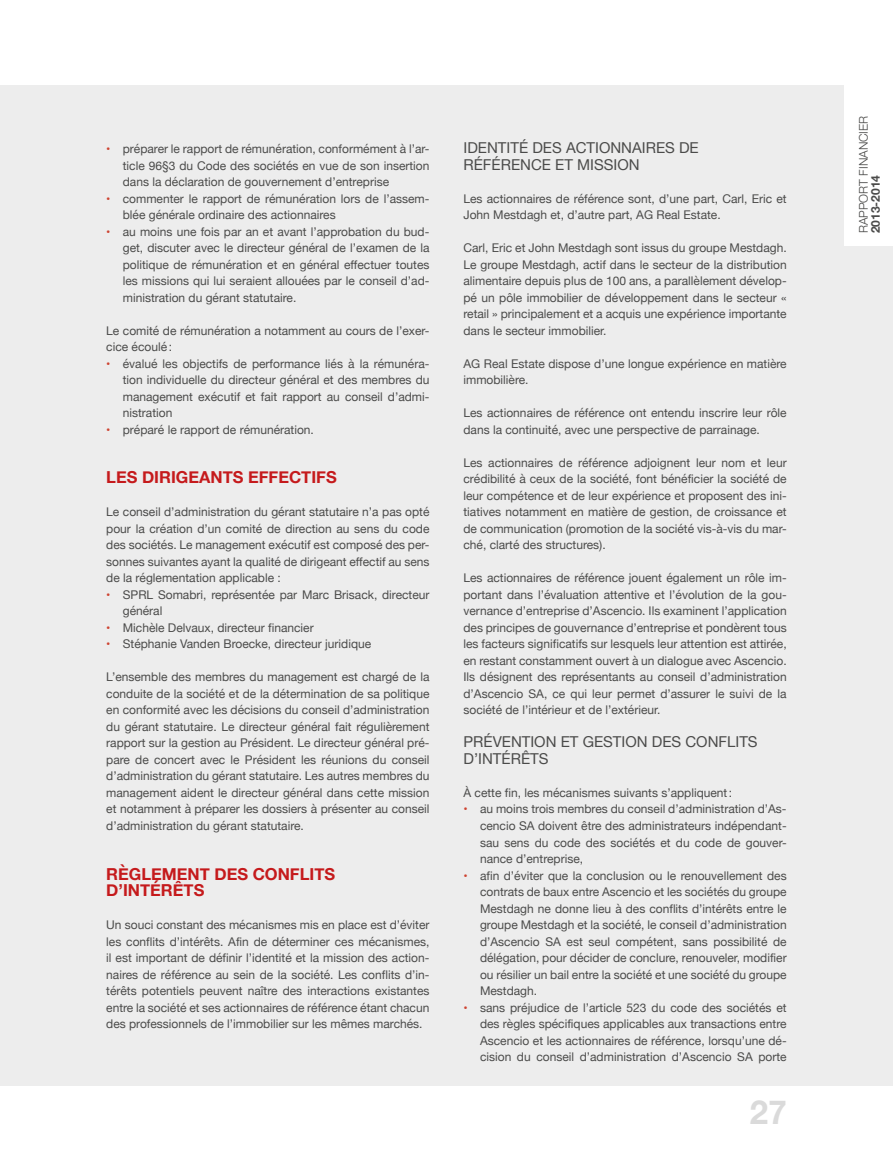
<style>
.page{position:relative;width:893px;height:1170px;background:#fff}
.page>*{position:absolute;margin:0;border:0;box-sizing:border-box;transform-origin:0 0}
.t1{font:700 33px "Helvetica Neue";color:#dadada}
.t2{font:700 16.5px/16.5px "Helvetica Neue";color:#c51a1c}
.t3{font:15px/16.5px "Helvetica Neue";color:#4b4b4a}
.t4{font:12px/16.5px "Helvetica Neue";color:#4b4b4a;text-align:justify}
.t5{font:300 12px "Helvetica Neue";color:#4b4b4a}
.t6{font:700 12px "Helvetica Neue";color:#4b4b4a}
.s1{color:#ce4331}
</style>
<div class="page">
<div style="left:0;top:85px;width:893px;height:1000px;background:#ededed"></div>
<div style="left:844px;top:85px;width:49px;height:161px;background:#fff"></div>
<p class="t4" style="left:123px;top:141px;width:308px;text-indent:-16px"><span class="s1">•</span> préparer le rapport de rémunération, conformément à l’ar&shy;ticle 96§3 du Code des sociétés en vue de son insertion dans la déclaration de gouvernement d’entreprise</p>
<p class="t4" style="left:123px;top:191px;width:308px;text-indent:-16px"><span class="s1">•</span> commenter le rapport de rémunération lors de l’assem&shy;blée générale ordinaire des actionnaires</p>
<p class="t4" style="left:123px;top:224px;width:308px;text-indent:-16px"><span class="s1">•</span> au moins une fois par an et avant l’approbation du bud&shy;get, discuter avec le directeur général de l’examen de la politique de rémunération et en général effectuer toutes les missions qui lui seraient allouées par le conseil d’ad&shy;ministration du gérant statutaire.</p>
<p class="t4" style="left:106px;top:323px;width:325px">Le comité de rémunération a notamment au cours de l’exer&shy;cice écoulé:</p>
<p class="t4" style="left:123px;top:356px;width:308px;text-indent:-16px"><span class="s1">•</span> évalué les objectifs de performance liés à la rémunéra&shy;tion individuelle du directeur général et des membres du management exécutif et fait rapport au conseil d’admi&shy;nistration</p>
<p class="t4" style="left:106px;top:422px;width:209px"><span class="s1">•</span> préparé le rapport de rémunération.</p>
<h2 class="t2" style="left:106px;top:469px;width:232px">LES DIRIGEANTS EFFECTIFS</h2>
<p class="t4" style="left:106px;top:504px;width:325px">Le conseil d’administration du gérant statutaire n’a pas opté pour la création d’un comité de direction au sens du code des sociétés. Le management exécutif est composé des per&shy;sonnes suivantes ayant la qualité de dirigeant effectif au sens de la réglementation applicable :</p>
<p class="t4" style="left:123px;top:587px;width:308px;text-indent:-16px"><span class="s1">•</span> SPRL Somabri, représentée par Marc Brisack, directeur général</p>
<p class="t4" style="left:106px;top:620px;width:209px"><span class="s1">•</span> Michèle Delvaux, directeur financier</p>
<p class="t4" style="left:106px;top:636px;width:267px"><span class="s1">•</span> Stéphanie Vanden Broecke, directeur juridique</p>
<p class="t4" style="left:106px;top:669px;width:325px">L’ensemble des membres du management est chargé de la conduite de la société et de la détermination de sa politique en conformité avec les décisions du conseil d’administration du gérant statutaire. Le directeur général fait régulièrement rapport sur la gestion au Président. Le directeur général pré&shy;pare de concert avec le Président les réunions du conseil d’administration du gérant statutaire. Les autres membres du management aident le directeur général dans cette mission et notamment à préparer les dossiers à présenter au conseil d’administration du gérant statutaire.</p>
<h2 class="t2" style="left:106px;top:865px;width:230px">RÈGLEMENT DES CONFLITS<br>D’INTÉRÊTS</h2>
<p class="t4" style="left:106px;top:917px;width:325px">Un souci constant des mécanismes mis en place est d’éviter les conflits d’intérêts. Afin de déterminer ces mécanismes, il est important de définir l’identité et la mission des action&shy;naires de référence au sein de la société. Les conflits d’in&shy;térêts potentiels peuvent naître des interactions existantes entre la société et ses actionnaires de référence étant chacun des professionnels de l’immobilier sur les mêmes marchés.</p>
<p class="t3" style="left:463px;top:140px;width:237px">IDENTITÉ DES ACTIONNAIRES DE<br>RÉFÉRENCE ET MISSION</p>
<p class="t4" style="left:463px;top:191px;width:325px">Les actionnaires de référence sont, d’une part, Carl, Eric et<br>John Mestdagh et, d’autre part, AG Real Estate.</p>
<p class="t4" style="left:463px;top:240px;width:325px">Carl, Eric et John Mestdagh sont issus du groupe Mestdagh.<br>Le groupe Mestdagh, actif dans le secteur de la distribution alimentaire depuis plus de 100 ans, a parallèlement dévelop&shy;pé un pôle immobilier de développement dans le secteur « retail » principalement et a acquis une expérience importante dans le secteur immobilier.</p>
<p class="t4" style="left:463px;top:356px;width:325px">AG Real Estate dispose d’une longue expérience en matière immobilière.</p>
<p class="t4" style="left:463px;top:405px;width:325px">Les actionnaires de référence ont entendu inscrire leur rôle dans la continuité, avec une perspective de parrainage.</p>
<p class="t4" style="left:463px;top:455px;width:325px">Les actionnaires de référence adjoignent leur nom et leur crédibilité à ceux de la société, font bénéficier la société de leur compétence et de leur expérience et proposent des ini&shy;tiatives notamment en matière de gestion, de croissance et de communication (promotion de la société vis-à-vis du mar&shy;ché, clarté des structures).</p>
<p class="t4" style="left:463px;top:570px;width:325px">Les actionnaires de référence jouent également un rôle im&shy;portant dans l’évaluation attentive et l’évolution de la gou&shy;vernance d’entreprise d’Ascencio. Ils examinent l’application des principes de gouvernance d’entreprise et pondèrent tous les facteurs significatifs sur lesquels leur attention est attirée, en restant constamment ouvert à un dialogue avec Ascencio.<br>Ils désignent des représentants au conseil d’administration d’Ascencio SA, ce qui leur permet d’assurer le suivi de la société de l’intérieur et de l’extérieur.</p>
<p class="t3" style="left:463px;top:734px;width:296px">PRÉVENTION ET GESTION DES CONFLITS<br>D’INTÉRÊTS</p>
<p class="t4" style="left:463px;top:785px;width:270px">À cette fin, les mécanismes suivants s’appliquent:</p>
<p class="t4" style="left:480px;top:801px;width:308px;text-indent:-16px"><span class="s1">•</span> au moins trois membres du conseil d’administration d’As&shy;cencio SA doivent être des administrateurs indépendant&shy;sau sens du code des sociétés et du code de gouver&shy;nance d’entreprise,</p>
<p class="t4" style="left:480px;top:867px;width:308px;text-indent:-16px"><span class="s1">•</span> afin d’éviter que la conclusion ou le renouvellement des contrats de baux entre Ascencio et les sociétés du groupe Mestdagh ne donne lieu à des conflits d’intérêts entre le groupe Mestdagh et la société, le conseil d’administration d’Ascencio SA est seul compétent, sans possibilité de délégation, pour décider de conclure, renouveler, modifier ou résilier un bail entre la société et une société du groupe Mestdagh.</p>
<p class="t4" style="left:480px;top:999px;width:308px;text-indent:-16px"><span class="s1">•</span> sans préjudice de l’article 523 du code des sociétés et des règles spécifiques applicables aux transactions entre Ascencio et les actionnaires de référence, lorsqu’une dé&shy;cision du conseil d’administration d’Ascencio SA porte</p>
<h1 class="t1" style="left:750px;top:1085px;width:38px">27</h1>
<p class="t5" style="left:854px;top:233px;width:119px;rotate:-90deg">RAPPORT FINANCIER</p>
<p class="t6" style="left:866px;top:233px;width:60px;rotate:-90deg">2013-2014</p>
</div>
